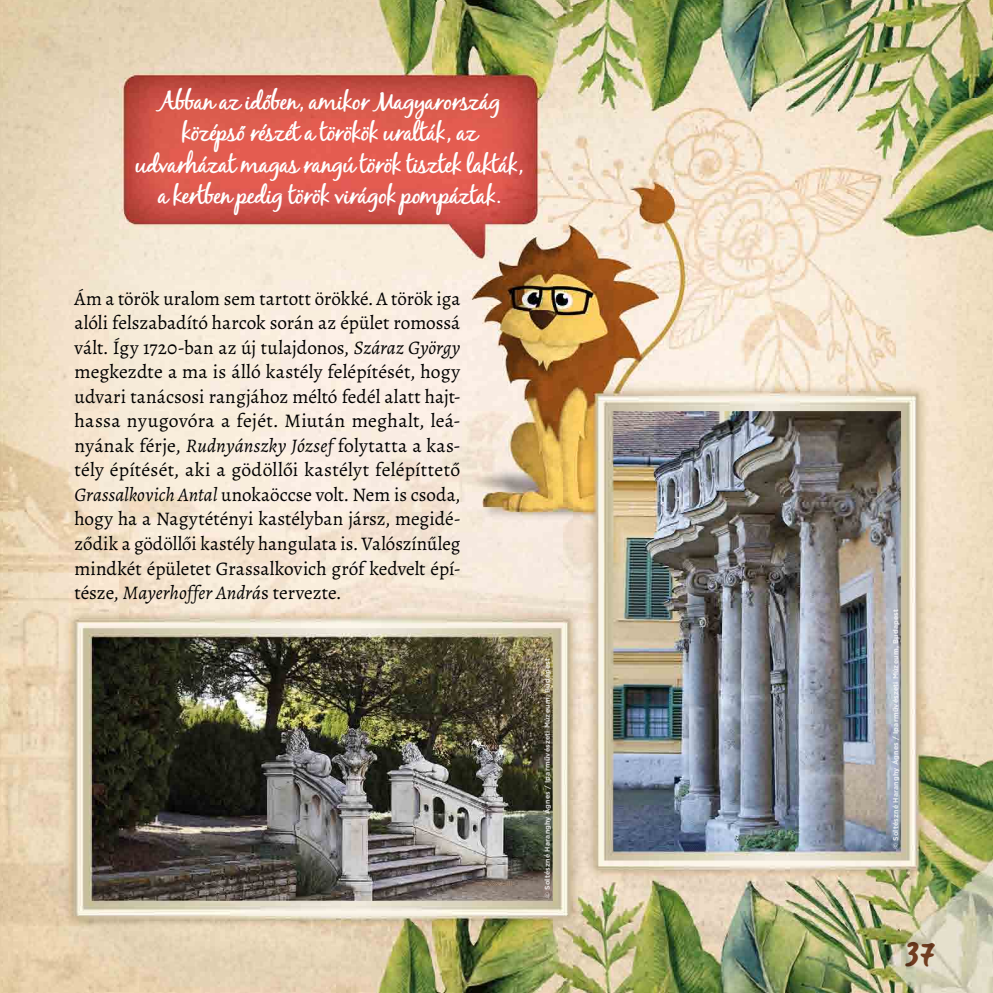
<style>
.page{position:relative;width:993px;height:993px;background:#fff}
.page>*{position:absolute;margin:0;border:0;box-sizing:border-box;transform-origin:0 0}
.t1{font:35px "Blue Fires Better";color:#7e4629}
.t2{font:24.5px/31.5px "Black Jack Better One Z Bold";letter-spacing:-.03em;color:#fff;text-align:center}
.t3{font:19.25px/24.5px "Alegreya";letter-spacing:-.005em;color:#000;text-align:justify}
.t4{font:700 7px "Gotham";letter-spacing:.03em;color:#fff}
.s1{font-style:italic}
</style>
<div class="page">
<img style="left:0;top:0;width:992px;height:992px">
<p class="t2" style="left:135px;top:85px;width:390px">Abban az időben, amikor Magyarország középső részét a törökök uralták, az udvarházat magas rangú török tisztek lakták, a kertben pedig török virágok pompáztak.</p>
<p class="t3" style="left:74px;top:286px;width:387px">Ám a török uralom sem tartott örökké. A török iga alóli felszabadító harcok során az épület romossá vált. Így 1720-ban az új tulajdonos, <span class="s1">Száraz György </span>megkezdte a ma is álló kastély felépítését, hogy udvari tanácsosi rangjához méltó fedél alatt hajt&shy;hassa nyugovóra a fejét. Miután meghalt, leá&shy;nyának férje, <span class="s1">Rudnyánszky József</span> folytatta a kas&shy;tély építését, aki a gödöllői kastélyt felépíttető <span class="s1">Grassalkovich Antal</span> unokaöccse volt. Nem is csoda, hogy ha a Nagytétényi kastélyban jársz, megidé&shy;ződik a gödöllői kastély hangulata is. Valószínűleg mindkét épületet Grassalkovich gróf kedvelt épí&shy;tésze, <span class="s1">Mayerhoffer Andrá</span>s tervezte.</p>
<p class="t4" style="left:542px;top:897px;width:241px;rotate:-90deg">© Soltészné Haranghy Ágnes / Iparművészeti Múzeum, Budapest</p>
<p class="t4" style="left:890px;top:848px;width:241px;rotate:-90deg">© Soltészné Haranghy Ágnes / Iparművészeti Múzeum, Budapest</p>
<h1 class="t1" style="left:903px;top:931px;width:32px">37</h1>
</div>
